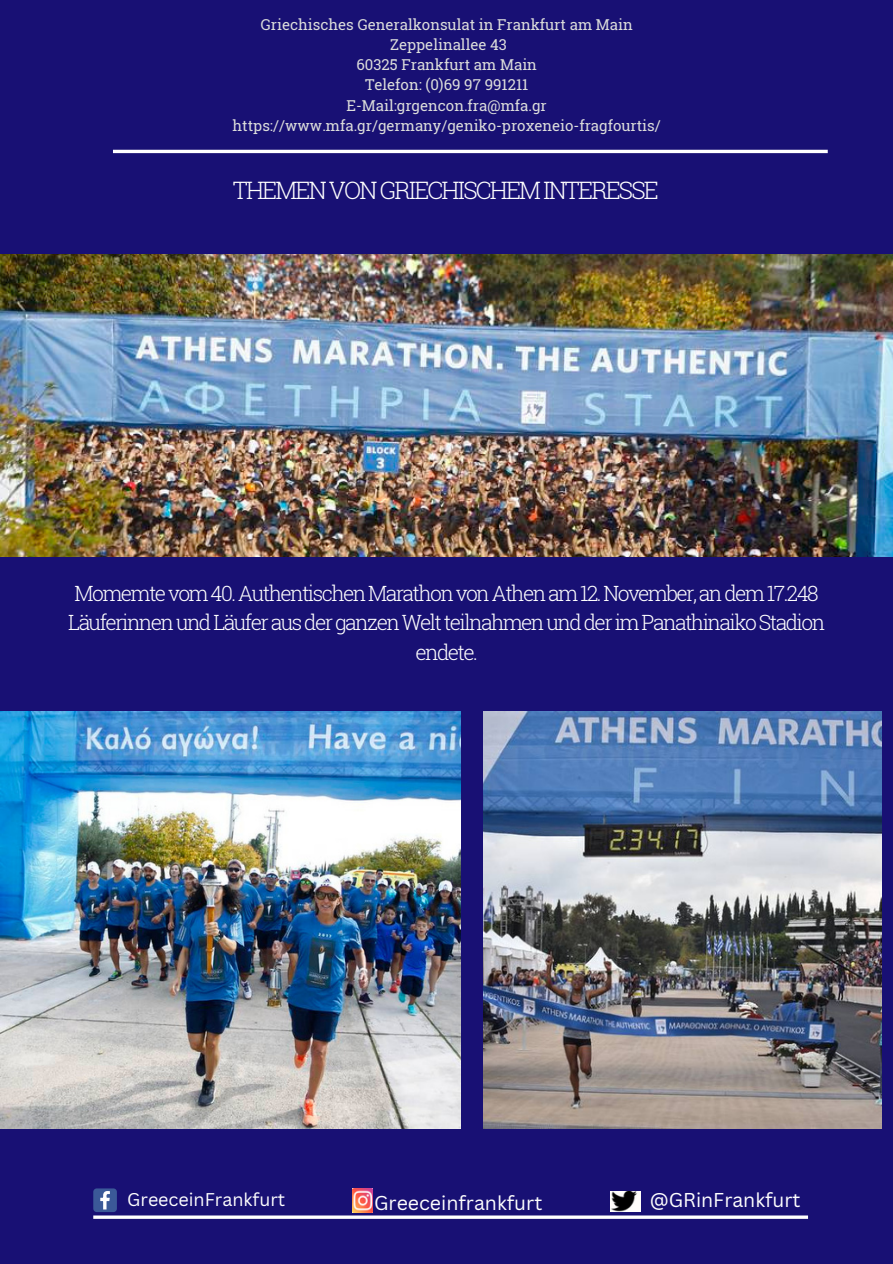
<style>
.page{position:relative;width:893px;height:1264px;background:#fff}
.page>*{position:absolute;margin:0;border:0;box-sizing:border-box;transform-origin:0 0}
.t1{font:300 24px "Roboto Slab";letter-spacing:-.075em;color:#fff}
.t2{font:300 21px/29.2px "Roboto Slab";letter-spacing:-.075em;color:#fff;text-align:center}
.t3{font:19.5px "Canva Sans";color:#fff}
.t4{font:18px "Canva Sans";color:#fff}
.t5{font:15px "Roboto Slab";color:#dcdddb}
</style>
<div class="page">
<div style="left:0;top:0;width:892px;height:1263px;background:#181074"></div>
<hr style="left:93px;top:1215px;width:715px;height:3px;background:#fff">
<svg style="left:93px;top:1188px;width:24px;height:23px"></svg>
<img style="left:352px;top:1188px;width:20px;height:24px">
<img style="left:611px;top:1191px;width:29px;height:20px">
<hr style="left:113px;top:150px;width:714px;height:3px;background:#fff">
<img style="left:0;top:254px;width:892px;height:302px">
<img style="left:0;top:711px;width:460px;height:416px">
<img style="left:483px;top:711px;width:398px;height:416px">
<p class="t5" style="left:261px;top:14px;width:373px">Griechisches Generalkonsulat in Frankfurt am Main</p>
<p class="t5" style="left:390px;top:34px;width:118px">Zeppelinallee 43</p>
<p class="t5" style="left:356px;top:54px;width:182px">60325 Frankfurt am Main</p>
<p class="t5" style="left:365px;top:75px;width:165px">Telefon: (0)69 97 991211</p>
<p class="t5" style="left:346px;top:95px;width:202px">Ε-Μail:grgencon.fra@mfa.gr</p>
<p class="t5" style="left:232px;top:115px;width:430px">https://www.mfa.gr/germany/geniko-proxeneio-fragfourtis/</p>
<p class="t1" style="left:233px;top:173px;width:427px">THEMEN VON GRIECHISCHEM INTERESSE</p>
<p class="t2" style="left:68px;top:578px;width:758px">Momemte vom 40. Authentischen Marathon von Athen am 12. November, an dem 17.248<br>Läuferinnen und Läufer aus der ganzen Welt teilnahmen und der im Panathinaiko Stadion endete.</p>
<p class="t4" style="left:127px;top:1186px;width:159px">GreeceinFrankfurt</p>
<p class="t3" style="left:374px;top:1188px;width:170px">Greeceinfrankfurt</p>
<p class="t3" style="left:649px;top:1186px;width:152px">@GRinFrankfurt</p>
</div>
